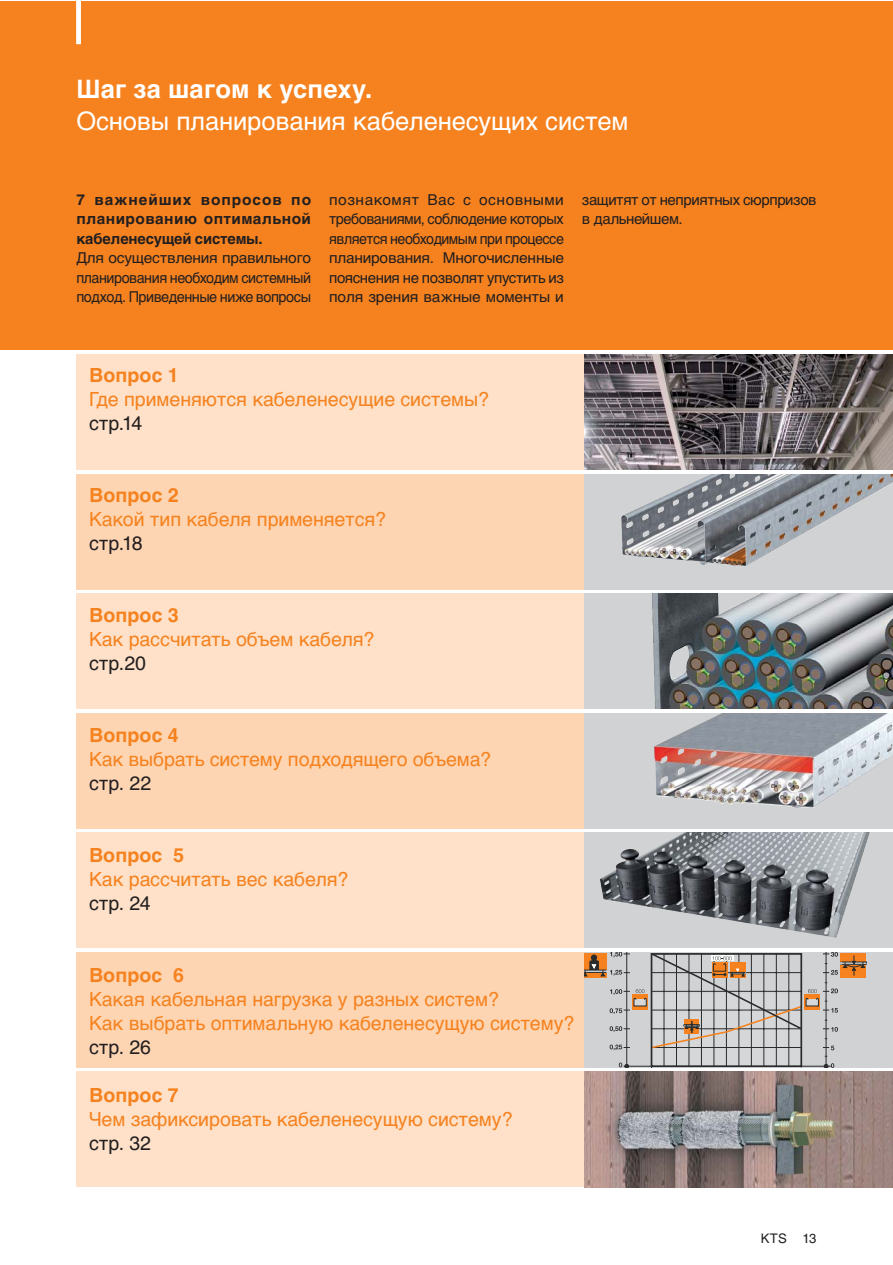
<style>
.page{position:relative;width:893px;height:1265px;background:#fff}
.page>*{position:absolute;margin:0;border:0;box-sizing:border-box;transform-origin:0 0}
.t1{font:25.5px "Helvetica Cyr Upright";letter-spacing:-.005em;color:#fff}
.t2{font:700 25.5px "Helvetica Cyr";letter-spacing:.01em;color:#fff}
.t3{font:19.5px/24px "Helvetica Cyr Upright";letter-spacing:-.005em;color:#f5821f}
.t4{font:700 19.5px "Helvetica Cyr";letter-spacing:.01em;color:#f5821f}
.t5{font:19.5px "Helvetica Cyr Upright";letter-spacing:-.005em;color:#231f20}
.t6{font:15px/19.5px "Helvetica Cyr Upright";letter-spacing:-.025em;color:#231f20;text-align:justify}
.t7{font:700 15px/19.5px "Helvetica Cyr";letter-spacing:.02em;color:#231f20;text-align:justify}
.t8{font:13.2px "Helvetica Cyr Upright";color:#231f20}
</style>
<div class="page">
<div style="left:76px;top:474px;width:508px;height:115px;background:#fed5b2"></div>
<div style="left:76px;top:593px;width:508px;height:116px;background:#fee1c8"></div>
<div style="left:76px;top:713px;width:508px;height:115px;background:#fed5b2"></div>
<div style="left:76px;top:832px;width:508px;height:116px;background:#fee1c8"></div>
<div style="left:76px;top:952px;width:508px;height:115px;background:#fed5b2"></div>
<div style="left:76px;top:1071px;width:508px;height:116px;background:#fee1c8"></div>
<div style="left:76px;top:354px;width:508px;height:116px;background:#fee1c8"></div>
<div style="left:0;top:2px;width:892px;height:348px;background:#f5821f"></div>
<img style="left:584px;top:354px;width:308px;height:116px">
<svg style="left:584px;top:474px;width:308px;height:115px;background:#b3b5b8"></svg>
<img style="left:584px;top:593px;width:308px;height:116px">
<svg style="left:584px;top:713px;width:308px;height:115px;background:#c0bbbe"></svg>
<img style="left:876px;top:747px;width:16px;height:19px">
<svg style="left:584px;top:832px;width:308px;height:116px;background:#999b9f"></svg>
<img style="left:757px;top:832px;width:113px;height:10px">
<div style="left:584px;top:952px;width:308px;height:115px;background:#d1d2d4"></div>
<div style="left:651px;top:994px;width:150px;height:72px;background:#d6d7d8"></div>
<hr style="left:663px;top:954px;width:1px;height:112px;background:#2a2b2b">
<hr style="left:776px;top:954px;width:1px;height:112px;background:#2a2b2b">
<hr style="left:763px;top:954px;width:1px;height:112px;background:#2a2b2b">
<hr style="left:751px;top:954px;width:1px;height:112px;background:#2a2b2b">
<hr style="left:738px;top:954px;width:1px;height:112px;background:#2a2b2b">
<hr style="left:726px;top:954px;width:1px;height:112px;background:#2a2b2b">
<hr style="left:713px;top:954px;width:1px;height:112px;background:#2a2b2b">
<hr style="left:701px;top:954px;width:1px;height:112px;background:#2a2b2b">
<hr style="left:688px;top:954px;width:1px;height:112px;background:#2a2b2b">
<hr style="left:676px;top:954px;width:1px;height:112px;background:#2a2b2b">
<hr style="left:788px;top:954px;width:1px;height:112px;background:#2a2b2b">
<hr style="left:626px;top:952px;width:1px;height:114px;background:#2a2b2b">
<hr style="left:825px;top:952px;width:1px;height:114px;background:#2a2b2b">
<svg style="left:618px;top:1062px;width:32px;height:5px"></svg>
<div style="left:650px;top:953px;width:152px;height:114px;border:2px solid #2a2b2b"></div>
<svg style="left:584px;top:952px;width:282px;height:98px"></svg>
<svg style="left:800px;top:1063px;width:34px;height:4px"></svg>
<img style="left:584px;top:1071px;width:308px;height:116px">
<div style="left:76px;top:2px;width:5px;height:42px;background:#fff"></div>
<h1 class="t2" style="left:76px;top:74px;width:297px">Шаг за шагом к успеху.</h1>
<h1 class="t1" style="left:76px;top:111px;width:553px">Основы планирования кабеленесущих систем</h1>
<p class="t7" style="left:76px;top:190px;width:236px">7 важнейших вопросов по планированию оптимальной кабеленесущей системы.</p>
<p class="t6" style="left:76px;top:250px;width:236px">Для осуществления правильного планирования необходим системный подход. Приведенные ниже вопросы</p>
<p class="t6" style="left:329px;top:191px;width:236px">познакомят Вас с основными требованиями, соблюдение которых является необходимым при процессе планирования. Многочисленные пояснения не позволят упустить из поля зрения важные моменты и</p>
<p class="t6" style="left:582px;top:191px;width:236px">защитят от неприятных сюрпризов в дальнейшем.</p>
<h2 class="t4" style="left:89px;top:363px;width:91px">Вопрос 1</h2>
<h2 class="t3" style="left:89px;top:389px;width:401px">Где применяются кабеленесущие системы?</h2>
<h2 class="t5" style="left:89px;top:416px;width:55px">стр.14</h2>
<h2 class="t4" style="left:89px;top:483px;width:91px">Вопрос 2</h2>
<h2 class="t3" style="left:89px;top:509px;width:298px">Какой тип кабеля применяется?</h2>
<h2 class="t5" style="left:89px;top:536px;width:55px">стр.18</h2>
<h2 class="t4" style="left:89px;top:603px;width:91px">Вопрос 3</h2>
<h2 class="t3" style="left:89px;top:629px;width:287px">Как рассчитать объем кабеля?</h2>
<h2 class="t5" style="left:89px;top:656px;width:58px">стр.20</h2>
<h2 class="t4" style="left:89px;top:723px;width:91px">Вопрос 4</h2>
<h2 class="t3" style="left:89px;top:749px;width:403px">Как выбрать систему подходящего объема?</h2>
<h2 class="t5" style="left:89px;top:776px;width:64px">стр. 22</h2>
<h2 class="t4" style="left:89px;top:843px;width:96px">Вопрос 5</h2>
<h2 class="t3" style="left:89px;top:869px;width:261px">Как рассчитать вес кабеля?</h2>
<h2 class="t5" style="left:89px;top:896px;width:63px">стр. 24</h2>
<h2 class="t4" style="left:89px;top:963px;width:96px">Вопрос 6</h2>
<h2 class="t3" style="left:89px;top:989px;width:486px">Какая кабельная нагрузка у разных систем?<br>Как выбрать оптимальную кабеленесущую систему?</h2>
<h2 class="t5" style="left:89px;top:1040px;width:64px">стр. 26</h2>
<h2 class="t4" style="left:89px;top:1083px;width:91px">Вопрос 7</h2>
<h2 class="t3" style="left:89px;top:1109px;width:425px">Чем зафиксировать кабеленесущую систему?</h2>
<h2 class="t5" style="left:89px;top:1136px;width:64px">стр. 32</h2>
<p class="t8" style="left:760px;top:1233px;width:57px">KTS 13</p>
</div>
